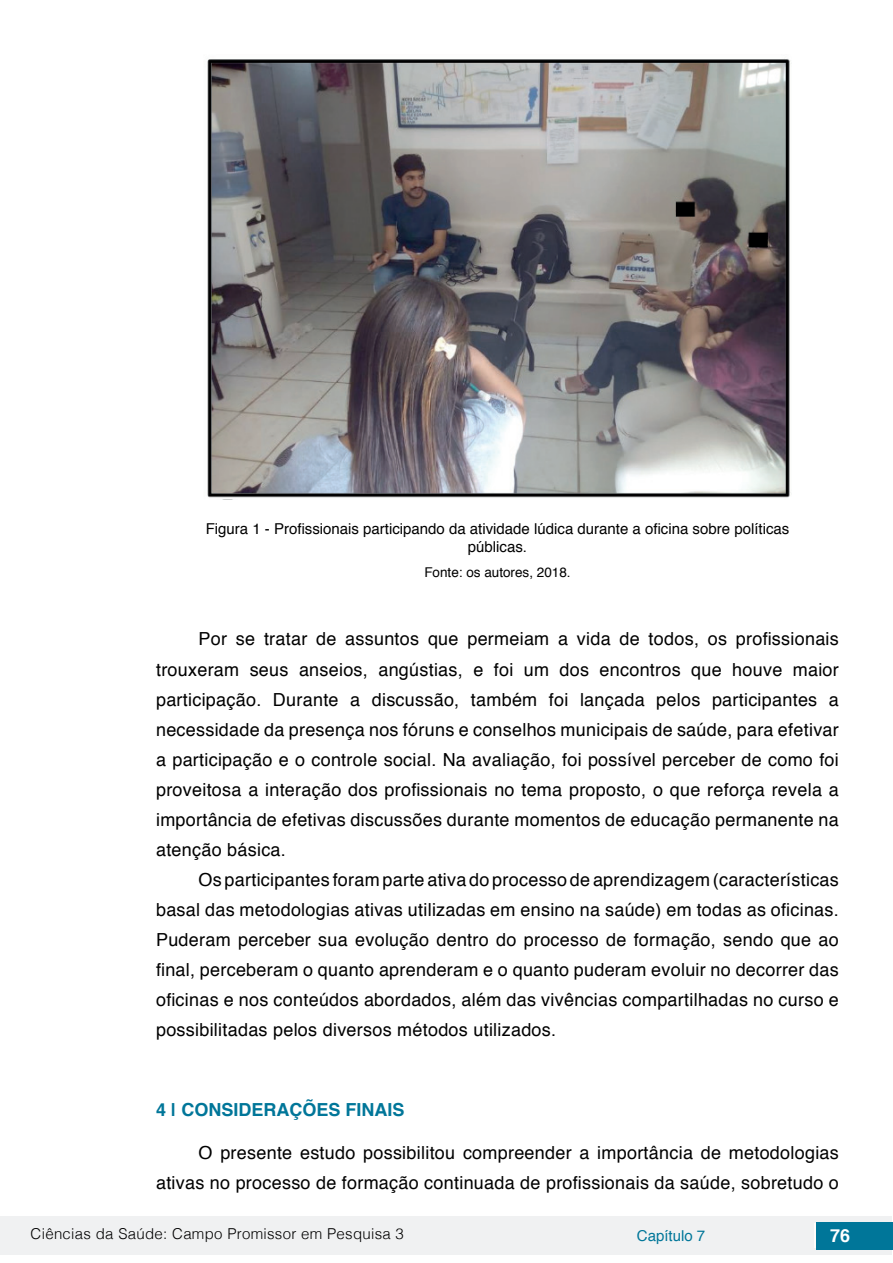
<style>
.page{position:relative;width:893px;height:1263px;background:#fff}
.page>*{position:absolute;margin:0;border:0;box-sizing:border-box;transform-origin:0 0}
.t1{font:18px/30px "Helvetica";letter-spacing:.015em;color:#000;text-align:justify}
.t2{font:700 18px "Helvetica";color:#007699}
.t3{font:700 18px "Helvetica";color:#fff}
.t4{font:15px/18px "Helvetica";color:#000;text-align:center}
.t5{font:300 15px "Helvetica";letter-spacing:.02em;color:#000}
.t6{font:15px "Helvetica";color:#007699}
.t7{font:13.5px "Helvetica";color:#000}
</style>
<div class="page">
<div style="left:1px;top:1216px;width:891px;height:38px;background:#f0f1f2"></div>
<div style="left:816px;top:1222px;width:77px;height:27px;background:#007699"></div>
<svg style="left:815px;top:1224px;width:1px;height:24px"></svg>
<img style="left:207px;top:59px;width:584px;height:439px">
<p class="t4" style="left:206px;top:520px;width:585px">Figura 1 - Profissionais participando da atividade lúdica durante a oficina sobre políticas públicas.</p>
<p class="t7" style="left:424px;top:562px;width:148px">Fonte: os autores, 2018.</p>
<p class="t1" style="left:156px;top:625px;width:684px;text-indent:43px">Por se tratar de assuntos que permeiam a vida de todos, os profissionais trouxeram seus anseios, angústias, e foi um dos encontros que houve maior participação. Durante a discussão, também foi lançada pelos participantes a necessidade da presença nos fóruns e conselhos municipais de saúde, para efetivar a participação e o controle social. Na avaliação, foi possível perceber de como foi proveitosa a interação dos profissionais no tema proposto, o que reforça revela a importância de efetivas discussões durante momentos de educação permanente na atenção básica.</p>
<p class="t1" style="left:156px;top:865px;width:684px;text-indent:43px">Os participantes foram parte ativa do processo de aprendizagem (características basal das metodologias ativas utilizadas em ensino na saúde) em todas as oficinas.<br>Puderam perceber sua evolução dentro do processo de formação, sendo que ao final, perceberam o quanto aprenderam e o quanto puderam evoluir no decorrer das oficinas e nos conteúdos abordados, além das vivências compartilhadas no curso e possibilitadas pelos diversos métodos utilizados.</p>
<p class="t2" style="left:156px;top:1095px;width:250px">4 | CONSIDERAÇÕES FINAIS</p>
<p class="t1" style="left:156px;top:1138px;width:684px;text-align:right">O presente estudo possibilitou compreender a importância de metodologias ativas no processo de formação continuada de profissionais da saúde, sobretudo o</p>
<p class="t5" style="left:31px;top:1221px;width:375px">Ciências da Saúde: Campo Promissor em Pesquisa 3</p>
<p class="t6" style="left:637px;top:1224px;width:70px">Capítulo 7</p>
<p class="t3" style="left:830px;top:1221px;width:22px">76</p>
</div>
